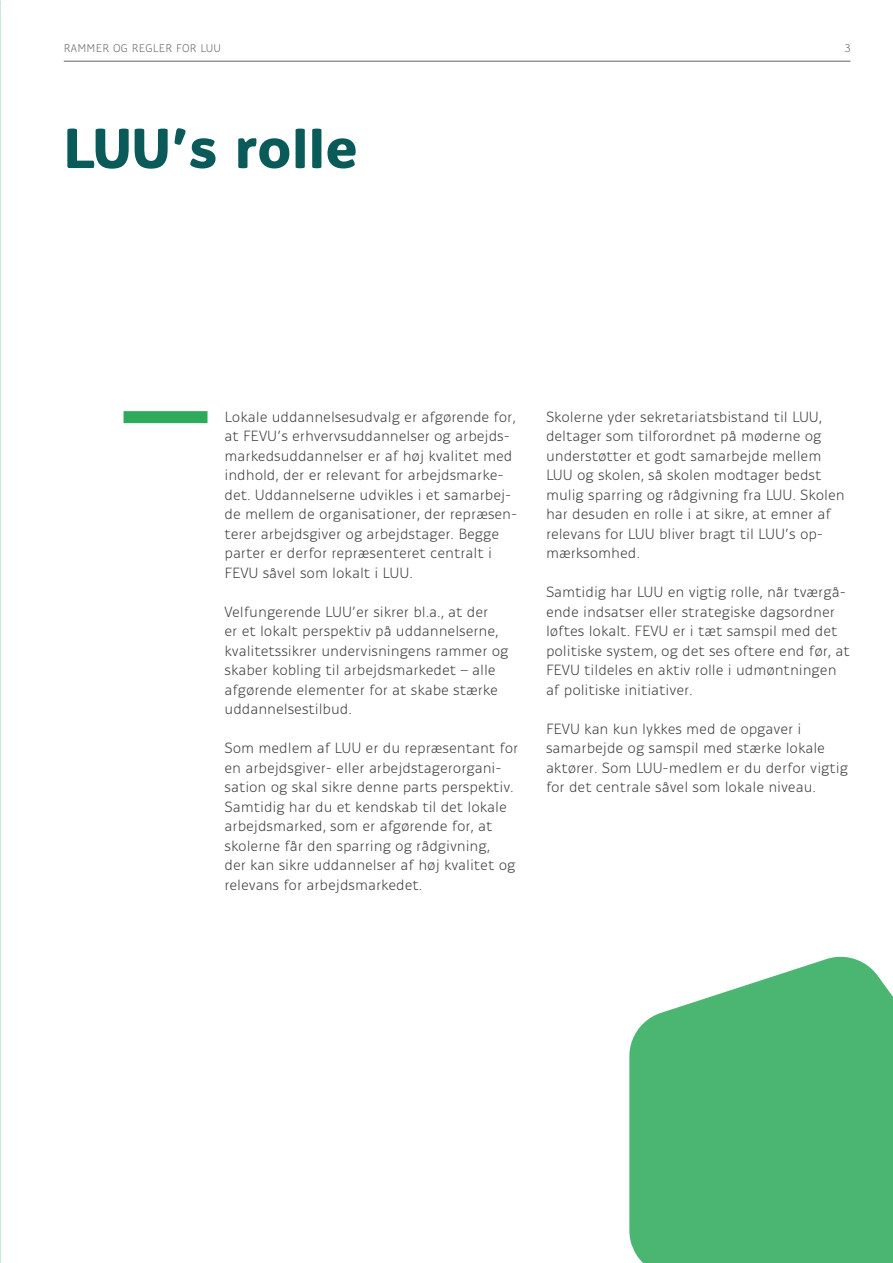
<style>
.page{position:relative;width:893px;height:1263px;background:#fff}
.page>*{position:absolute;margin:0;border:0;box-sizing:border-box;transform-origin:0 0}
.t1{font:700 57px "Ovink";letter-spacing:.01em;color:#0b5a5a}
.t2{font:300 15px/19.5px "Ovink";letter-spacing:-.005em;color:#3e3e3f}
.t3{font:300 11.25px "Ovink";letter-spacing:.025em;color:#636366}
</style>
<div class="page">
<hr style="left:64px;top:61px;width:786px;height:1px;background:#636366">
<div style="left:124px;top:411px;width:83px;height:12px;background:#2eaa5b"></div>
<svg style="left:629px;top:956px;width:264px;height:307px;background:#5dbd80"></svg>
<p class="t3" style="left:64px;top:42px;width:159px">RAMMER OG REGLER FOR LUU</p>
<p class="t3" style="left:844px;top:42px;width:8px">3</p>
<h1 class="t1" style="left:64px;top:114px;width:295px">LUU’s rolle</h1>
<p class="t2" style="left:225px;top:407px;width:294px">Lokale uddannelsesudvalg er afgørende for, at FEVU’s erhvervsuddannelser og arbejds&shy;markedsuddannelser er af høj kvalitet med indhold, der er relevant for arbejdsmarke&shy;det. Uddannelserne udvikles i et samarbej&shy;de mellem de organisationer, der repræsen&shy;terer arbejdsgiver og arbejdstager. Begge parter er derfor repræsenteret centralt i FEVU såvel som lokalt i LUU.</p>
<p class="t2" style="left:225px;top:602px;width:286px">Velfungerende LUU’er sikrer bl.a., at der<br>er et lokalt perspektiv på uddannelserne, kvalitetssikrer undervisningens rammer og skaber kobling til arbejdsmarkedet – alle afgørende elementer for at skabe stærke uddannelsestilbud.</p>
<p class="t2" style="left:225px;top:739px;width:295px">Som medlem af LUU er du repræsentant for en arbejdsgiver- eller arbejdstagerorgani&shy;sation og skal sikre denne parts perspektiv.<br>Samtidig har du et kendskab til det lokale arbejdsmarked, som er afgørende for, at skolerne får den sparring og rådgivning,<br>der kan sikre uddannelser af høj kvalitet og relevans for arbejdsmarkedet.</p>
<p class="t2" style="left:546px;top:407px;width:300px">Skolerne yder sekretariatsbistand til LUU, deltager som tilforordnet på møderne og understøtter et godt samarbejde mellem LUU og skolen, så skolen modtager bedst mulig sparring og rådgivning fra LUU. Skolen har desuden en rolle i at sikre, at emner af relevans for LUU bliver bragt til LUU’s op&shy;mærksomhed.</p>
<p class="t2" style="left:546px;top:583px;width:305px">Samtidig har LUU en vigtig rolle, når tværgå&shy;ende indsatser eller strategiske dagsordner løftes lokalt. FEVU er i tæt samspil med det politiske system, og det ses oftere end før, at FEVU tildeles en aktiv rolle i udmøntningen af politiske initiativer.</p>
<p class="t2" style="left:546px;top:719px;width:304px">FEVU kan kun lykkes med de opgaver i samarbejde og samspil med stærke lokale aktører. Som LUU-medlem er du derfor vigtig for det centrale såvel som lokale niveau.</p>
</div>
